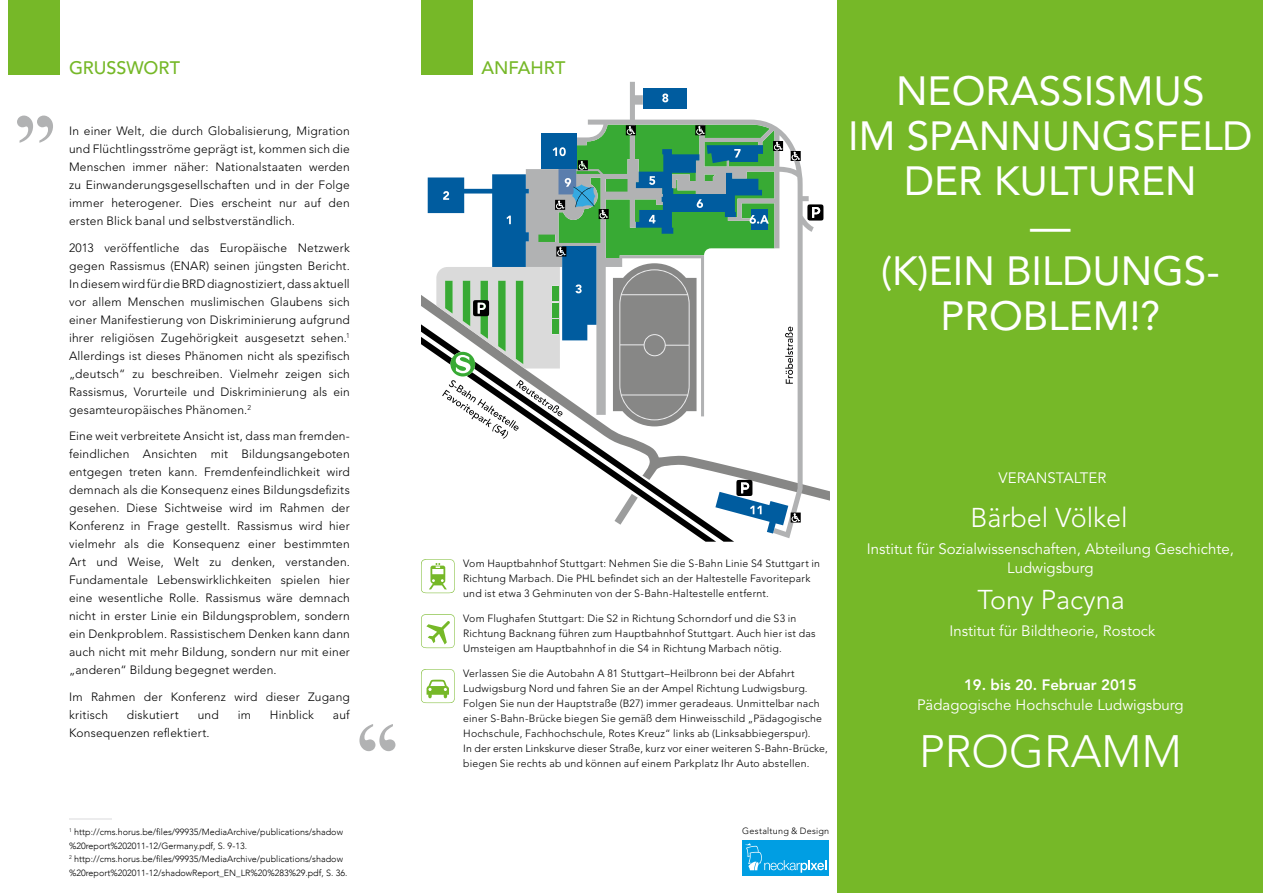
<style>
.page{position:relative;width:1263px;height:893px;background:#fff}
.page>*{position:absolute;margin:0;border:0;box-sizing:border-box;transform-origin:0 0}
.t1{font:300 45px "Avenir LT Std";color:#fff}
.t2{font:40.5px/45px "Avenir LT Std";color:#fff;text-align:center}
.t3{font:300 27px "Avenir LT Std";color:#fff}
.t4{font:500 18px "Avenir LT Std";letter-spacing:-.005em;color:#76b828}
.t5{font:15px/19.5px "Avenir LT Std";color:#fff;text-align:center}
.t6{font:800 15px "Avenir LT Std";color:#fff}
.t7{font:300 12px/18px "Avenir LT Std";letter-spacing:.015em;color:#000;text-align:justify}
.t8{font:300 10.5px/15px "Avenir LT Std";letter-spacing:.02em;color:#000}
.t9{font:300 9px/13.5px "Avenir";color:#000}
.t10{font:300 9px "Avenir LT Std";letter-spacing:.03em;color:#000}
</style>
<div class="page">
<div style="left:838px;top:0;width:425px;height:893px;background:#76b828"></div>
<svg style="left:421px;top:614px;width:34px;height:34px"></svg>
<svg style="left:421px;top:669px;width:34px;height:34px"></svg>
<svg style="left:421px;top:559px;width:34px;height:34px"></svg>
<div style="left:742px;top:840px;width:87px;height:36px;background:#009ee3"></div>
<svg style="left:745px;top:843px;width:81px;height:30px"></svg>
<svg style="left:557px;top:82px;width:257px;height:456px"></svg>
<div style="left:643px;top:88px;width:44px;height:21px;background:#005c9f"></div>
<svg style="left:807px;top:204px;width:16px;height:17px"></svg>
<svg style="left:715px;top:480px;width:86px;height:54px"></svg>
<svg style="left:662px;top:94px;width:6px;height:8px"></svg>
<svg style="left:428px;top:125px;width:373px;height:314px"></svg>
<div style="left:9px;top:0;width:51px;height:74px;background:#76b828"></div>
<div style="left:421px;top:0;width:51px;height:74px;background:#76b828"></div>
<svg style="left:17px;top:116px;width:36px;height:27px"></svg>
<svg style="left:359px;top:724px;width:36px;height:27px"></svg>
<hr style="left:69px;top:819px;width:43px;height:1px;background:#ececed">
<h3 class="t4" style="left:69px;top:58px;width:112px">GRUSSWORT</h3>
<h3 class="t4" style="left:482px;top:58px;width:85px">ANFAHRT</h3>
<p class="t7" style="left:69px;top:122px;width:282px">In einer Welt, die durch Globalisierung, Migration und Flüchtlingsströme geprägt ist, kommen sich die Menschen immer näher: Nationalstaaten werden zu Einwanderungsgesellschaften und in der Folge immer heterogener. Dies erscheint nur auf den ersten Blick banal und selbstverständlich.</p>
<p class="t7" style="left:69px;top:239px;width:282px">2013 veröffentliche das Europäische Netzwerk gegen Rassismus (ENAR) seinen jüngsten Bericht.<br>In diesem wird für die BRD diagnostiziert, dass aktuell vor allem Menschen muslimischen Glaubens sich einer Manifestierung von Diskriminierung aufgrund ihrer religiösen Zugehörigkeit ausgesetzt sehen.<sup>1<br></sup>Allerdings ist dieses Phänomen nicht als spezifisch „deutsch“ zu beschreiben. Vielmehr zeigen sich Rassismus, Vorurteile und Diskriminierung als ein gesamteuropäisches Phänomen.<sup>2</sup></p>
<p class="t7" style="left:69px;top:427px;width:282px">Eine weit verbreitete Ansicht ist, dass man fremden&shy;feindlichen Ansichten mit Bildungsangeboten entgegen treten kann. Fremdenfeindlichkeit wird demnach als die Konsequenz eines Bildungsdefizits gesehen. Diese Sichtweise wird im Rahmen der Konferenz in Frage gestellt. Rassismus wird hier vielmehr als die Konsequenz einer bestimmten Art und Weise, Welt zu denken, verstanden.<br>Fundamentale Lebenswirklichkeiten spielen hier eine wesentliche Rolle. Rassismus wäre demnach nicht in erster Linie ein Bildungsproblem, sondern ein Denkproblem. Rassistischem Denken kann dann auch nicht mit mehr Bildung, sondern nur mit einer „anderen“ Bildung begegnet werden.</p>
<p class="t7" style="left:69px;top:688px;width:282px">Im Rahmen der Konferenz wird dieser Zugang kritisch</p>
<p class="t7" style="left:127px;top:706px;width:53px">diskutiert</p>
<p class="t7" style="left:198px;top:706px;width:23px">und</p>
<p class="t7" style="left:238px;top:706px;width:15px">im</p>
<p class="t7" style="left:270px;top:706px;width:46px">Hinblick</p>
<p class="t7" style="left:333px;top:706px;width:18px">auf</p>
<p class="t7" style="left:69px;top:724px;width:142px">Konsequenzen reflektiert.</p>
<p class="t9" style="left:69px;top:826px;width:280px"><sup>1</sup> http://cms.horus.be/files/99935/MediaArchive/publications/shadow %20report%202011-12/Germany.pdf, S. 9-13.<br><sup>2</sup> http://cms.horus.be/files/99935/MediaArchive/publications/shadow %20report%202011-12/shadowReport_EN_LR%20%283%29.pdf, S. 36.</p>
<p class="t8" style="left:463px;top:556px;width:358px">Vom Hauptbahnhof Stuttgart: Nehmen Sie die S-Bahn Linie S4 Stuttgart in<br>Richtung Marbach. Die PHL befindet sich an der Haltestelle Favoritepark und ist etwa 3 Gehminuten von der S-Bahn-Haltestelle entfernt.</p>
<p class="t8" style="left:463px;top:611px;width:354px">Vom Flughafen Stuttgart: Die S2 in Richtung Schorndorf und die S3 in<br>Richtung Backnang führen zum Hauptbahnhof Stuttgart. Auch hier ist das<br>Umsteigen am Hauptbahnhof in die S4 in Richtung Marbach nötig.</p>
<p class="t8" style="left:463px;top:666px;width:366px">Verlassen Sie die Autobahn A 81 Stuttgart–Heilbronn bei der Abfahrt Ludwigsburg Nord und fahren Sie an der Ampel Richtung Ludwigsburg.<br>Folgen Sie nun der Hauptstraße (B27) immer geradeaus. Unmittelbar nach einer S-Bahn-Brücke biegen Sie gemäß dem Hinweisschild „Pädagogische Hochschule, Fachhochschule, Rotes Kreuz“ links ab (Linksabbiegerspur).<br>In der ersten Linkskurve dieser Straße, kurz vor einer weiteren S-Bahn-Brücke, biegen Sie rechts ab und können auf einem Parkplatz Ihr Auto abstellen.</p>
<p class="t10" style="left:742px;top:826px;width:88px">Gestaltung &amp; Design</p>
<h2 class="t2" style="left:848px;top:69px;width:406px">NEORASSISMUS<br>IM SPANNUNGSFELD<br>DER KULTUREN<br>—<br>(K)EIN BILDUNGS-<br>PROBLEM!?</h2>
<p class="t5" style="left:999px;top:469px;width:109px">VERANSTALTER</p>
<h3 class="t3" style="left:970px;top:502px;width:159px">Bärbel Völkel</h3>
<p class="t5" style="left:867px;top:539px;width:368px">Institut für Sozialwissenschaften, Abteilung Geschichte,<br>Ludwigsburg</p>
<h3 class="t3" style="left:977px;top:584px;width:149px">Tony Pacyna</h3>
<p class="t5" style="left:949px;top:622px;width:207px">Institut für Bildtheorie, Rostock</p>
<p class="t6" style="left:964px;top:676px;width:174px">19. bis 20. Februar 2015</p>
<p class="t5" style="left:917px;top:695px;width:268px">Pädagogische Hochschule Ludwigsburg</p>
<h1 class="t1" style="left:919px;top:725px;width:264px">PROGRAMM</h1>
</div>
